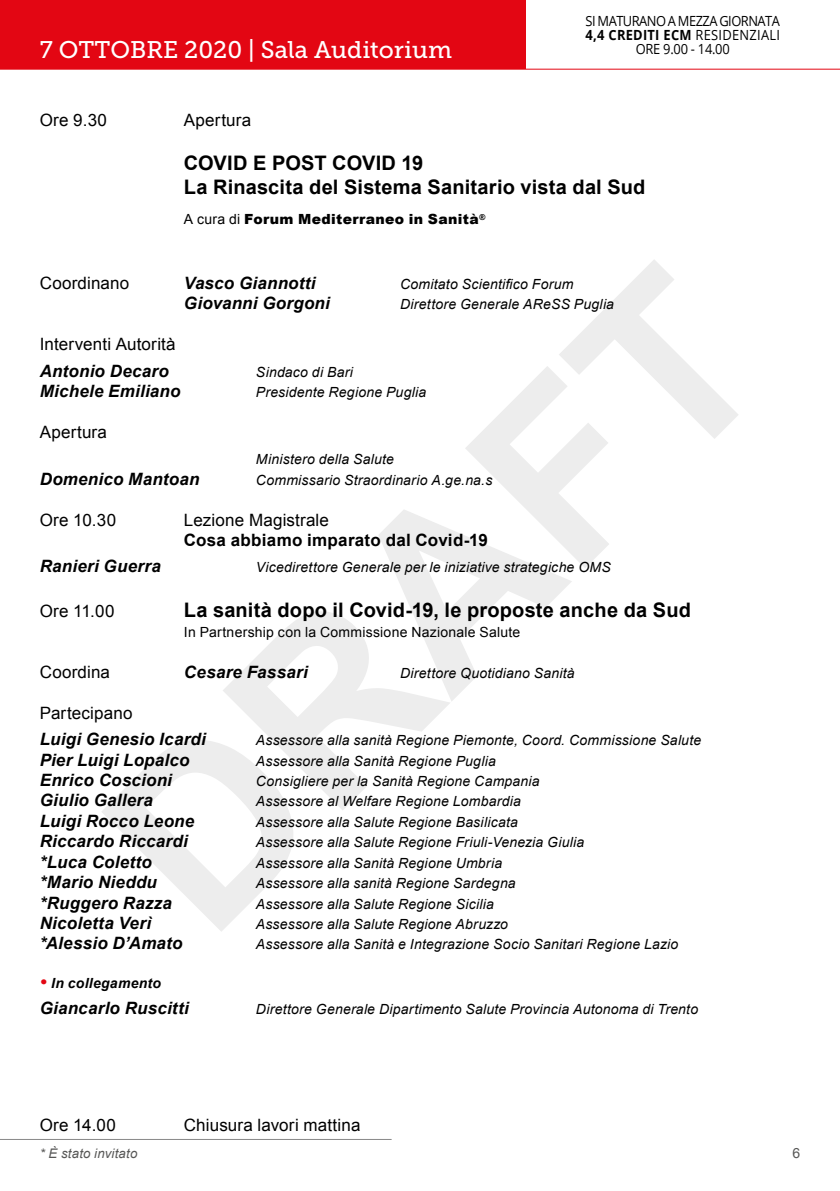
<style>
.page{position:relative;width:840px;height:1191px;background:#fff}
.page>*{position:absolute;margin:0;border:0;box-sizing:border-box;transform-origin:0 0}
.t1{font:24px "Museo Slab 500";color:#fff}
.t2{font:700 20px/24px "Arial";letter-spacing:.01em;color:#000}
.t3{font:italic 700 17px "Arial";letter-spacing:.015em;color:#000}
.t4{font:17px "Arial";letter-spacing:.01em;color:#000}
.t5{font:700 17px "Arial";letter-spacing:.015em;color:#000}
.t6{font:italic 14px "Arial";letter-spacing:.015em;color:#000}
.t7{font:14px/14px "Open Sans";letter-spacing:-.04em;color:#000;text-align:center;scale:.92 1}
.t8{font:14px "Arial";letter-spacing:.015em;color:#000}
.t9{font:900 14px "Arial";letter-spacing:.025em;color:#000}
.t10{font:italic 700 14px "Arial";letter-spacing:.02em;color:#000}
.t11{font:14px "Arial";color:#575756}
.t12{font:italic 13.2px "Arial";letter-spacing:.015em;color:#575756}
.s1{font-weight:700}
.s2{font-weight:400}
.s3{font-size:18px;color:#e30613}
</style>
<div class="page">
<svg style="left:102px;top:260px;width:636px;height:671px"></svg>
<hr style="left:0;top:69px;width:839px;height:1px;background:#e30613">
<div style="left:0;top:0;width:525px;height:69px;background:#e30613"></div>
<hr style="left:0;top:1139px;width:391px;height:1px;background:#878787">
<h1 class="t1" style="left:40px;top:36px;width:413px">7 OTTOBRE 2020 | Sala Auditorium</h1>
<p class="t7" style="left:585px;top:14px;width:213px">SI MATURANO A MEZZA GIORNATA<br><span class="s1">4,4 CREDITI ECM</span> RESIDENZIALI<br>ORE 9.00 - 14.00</p>
<p class="t4" style="left:40px;top:109px;width:69px">Ore 9.30</p>
<p class="t4" style="left:184px;top:109px;width:69px">Apertura</p>
<h2 class="t2" style="left:184px;top:152px;width:463px">COVID E POST COVID 19<br>La Rinascita del Sistema Sanitario vista dal Sud</h2>
<p class="t9" style="left:184px;top:209px;width:303px"><span class="s2">A cura di</span> Forum Mediterraneo in Sanità<sup>®</sup></p>
<p class="t4" style="left:40px;top:272px;width:91px">Coordinano</p>
<p class="t3" style="left:184px;top:272px;width:133px">Vasco Giannotti</p>
<p class="t6" style="left:400px;top:275px;width:175px">Comitato Scientifico Forum</p>
<p class="t3" style="left:184px;top:292px;width:147px">Giovanni Gorgoni</p>
<p class="t6" style="left:400px;top:295px;width:215px">Direttore Generale AReSS Puglia</p>
<p class="t4" style="left:40px;top:333px;width:137px">Interventi Autorità</p>
<p class="t3" style="left:40px;top:360px;width:130px">Antonio Decaro</p>
<p class="t6" style="left:256px;top:363px;width:98px">Sindaco di Bari</p>
<p class="t3" style="left:40px;top:380px;width:142px">Michele Emiliano</p>
<p class="t6" style="left:256px;top:383px;width:172px">Presidente Regione Puglia</p>
<p class="t4" style="left:40px;top:421px;width:69px">Apertura</p>
<p class="t6" style="left:256px;top:450px;width:139px">Ministero della Salute</p>
<p class="t3" style="left:40px;top:468px;width:161px">Domenico Mantoan</p>
<p class="t6" style="left:256px;top:471px;width:238px">Commissario Straordinario A.ge.na.s</p>
<p class="t4" style="left:40px;top:508px;width:78px">Ore 10.30</p>
<p class="t4" style="left:184px;top:508px;width:146px">Lezione Magistrale</p>
<p class="t5" style="left:184px;top:529px;width:305px">Cosa abbiamo imparato dal Covid-19</p>
<p class="t3" style="left:40px;top:555px;width:123px">Ranieri Guerra</p>
<p class="t6" style="left:256px;top:558px;width:356px">Vicedirettore Generale per le iniziative strategiche OMS</p>
<p class="t4" style="left:40px;top:599px;width:76px">Ore 11.00</p>
<h2 class="t2" style="left:184px;top:598px;width:508px">La sanità dopo il Covid-19, le proposte anche da Sud</h2>
<p class="t8" style="left:184px;top:623px;width:338px">In Partnership con la Commissione Nazionale Salute</p>
<p class="t4" style="left:40px;top:661px;width:72px">Coordina</p>
<p class="t3" style="left:184px;top:661px;width:125px">Cesare Fassari</p>
<p class="t6" style="left:400px;top:664px;width:176px">Direttore Quotidiano Sanità</p>
<p class="t4" style="left:40px;top:701px;width:94px">Partecipano</p>
<p class="t3" style="left:40px;top:728px;width:168px">Luigi Genesio Icardi</p>
<p class="t6" style="left:256px;top:731px;width:446px">Assessore alla sanità Regione Piemonte, Coord. Commissione Salute</p>
<p class="t3" style="left:40px;top:748px;width:151px">Pier Luigi Lopalco</p>
<p class="t6" style="left:256px;top:751px;width:241px">Assessore alla Sanità Regione Puglia</p>
<p class="t3" style="left:40px;top:769px;width:134px">Enrico Coscioni</p>
<p class="t6" style="left:256px;top:772px;width:285px">Consigliere per la Sanità Regione Campania</p>
<p class="t3" style="left:40px;top:789px;width:115px">Giulio Gallera</p>
<p class="t6" style="left:256px;top:792px;width:266px">Assessore al Welfare Regione Lombardia</p>
<p class="t3" style="left:40px;top:810px;width:156px">Luigi Rocco Leone</p>
<p class="t6" style="left:256px;top:813px;width:263px">Assessore alla Salute Regione Basilicata</p>
<p class="t3" style="left:40px;top:830px;width:149px">Riccardo Riccardi</p>
<p class="t6" style="left:256px;top:833px;width:330px">Assessore alla Salute Regione Friuli-Venezia Giulia</p>
<p class="t3" style="left:40px;top:850px;width:114px">*Luca Coletto</p>
<p class="t6" style="left:256px;top:853px;width:247px">Assessore alla Sanità Regione Umbria</p>
<p class="t3" style="left:40px;top:871px;width:119px">*Mario Nieddu</p>
<p class="t6" style="left:256px;top:874px;width:261px">Assessore alla sanità Regione Sardegna</p>
<p class="t3" style="left:40px;top:891px;width:134px">*Ruggero Razza</p>
<p class="t6" style="left:256px;top:894px;width:239px">Assessore alla Salute Regione Sicilia</p>
<p class="t3" style="left:40px;top:912px;width:113px">Nicoletta Verì</p>
<p class="t6" style="left:256px;top:915px;width:253px">Assessore alla Salute Regione Abruzzo</p>
<p class="t3" style="left:40px;top:932px;width:144px">*Alessio D’Amato</p>
<p class="t6" style="left:256px;top:935px;width:423px">Assessore alla Sanità e Integrazione Socio Sanitari Regione Lazio</p>
<p class="t10" style="left:40px;top:973px;width:123px"><span class="s3">•</span> In collegamento</p>
<p class="t3" style="left:40px;top:997px;width:150px">Giancarlo Ruscitti</p>
<p class="t6" style="left:256px;top:1000px;width:443px">Direttore Generale Dipartimento Salute Provincia Autonoma di Trento</p>
<p class="t4" style="left:40px;top:1113px;width:78px">Ore 14.00</p>
<p class="t4" style="left:184px;top:1113px;width:178px">Chiusura lavori mattina</p>
<p class="t12" style="left:40px;top:1144px;width:99px">* È stato invitato</p>
<p class="t11" style="left:792px;top:1144px;width:9px">6</p>
</div>
